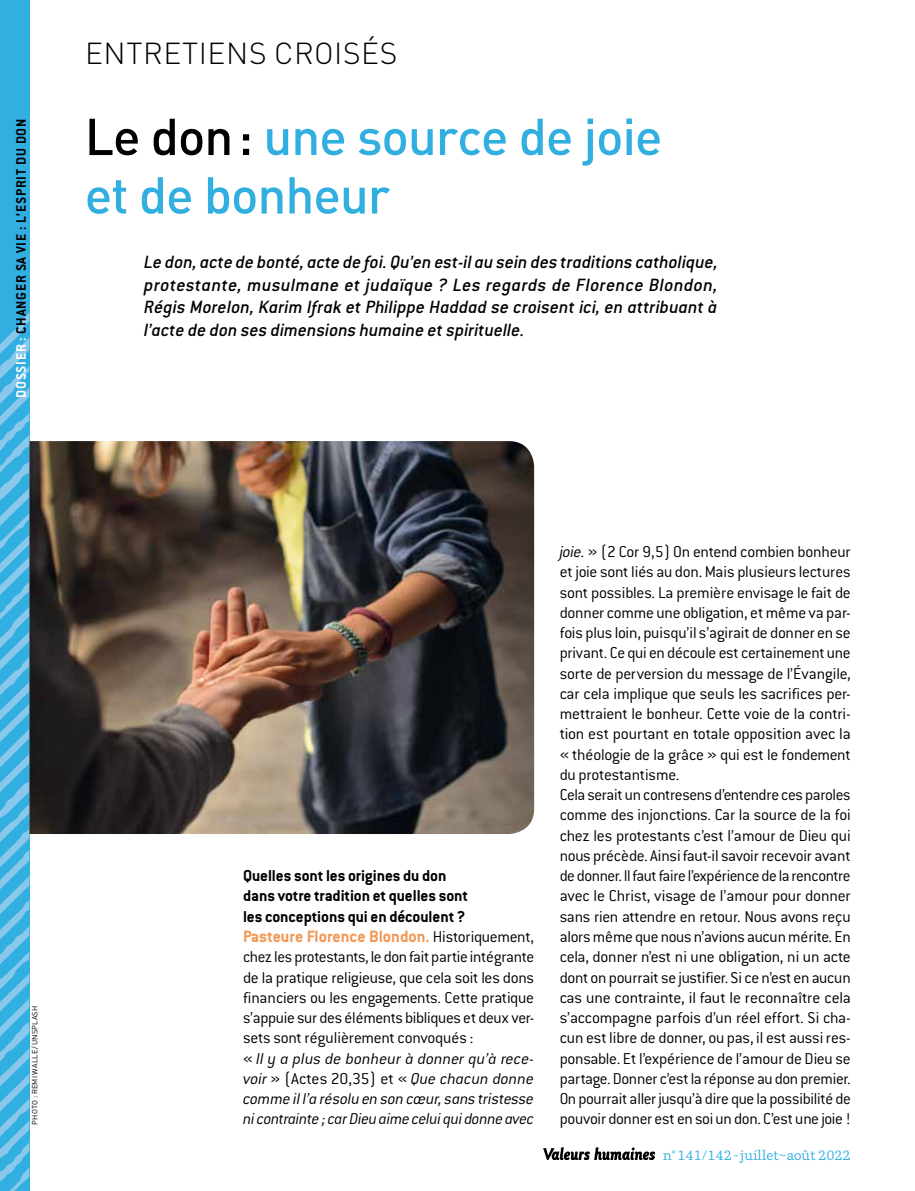
<style>
.page{position:relative;width:915px;height:1191px;background:#fff}
.page>*{position:absolute;margin:0;border:0;box-sizing:border-box;transform-origin:0 0}
.t1{font:500 51px/58.5px "DIN Pro";letter-spacing:-.02em;color:#31afe1}
.t2{font:300 30px "DIN Pro";letter-spacing:.02em;color:#000}
.t3{font:italic 500 19.5px/22.5px "Conduit ITC Std";color:#000;text-align:justify}
.t4{font:700 18px "Conduit ITC Std";color:#f29754}
.t5{font:300 17.25px/20.2px "Conduit ITC Std";letter-spacing:-.015em;color:#000}
.t6{font:700 17.25px/20.2px "Conduit ITC Std";letter-spacing:-.005em;color:#000}
.t7{font:700 15px "Conduit ITC Std";letter-spacing:.05em;color:#000}
.t8{font:13.5px "Parry";color:#31afe1}
.t9{font:7.5px "DIN Pro";letter-spacing:.02em;color:#000}
.s1{color:#fff}
.s2{color:#000}
.s3{font-weight:300;font-size:17.25px;color:#000}
.s4{font-style:italic}
</style>
<div class="page">
<div style="left:0;top:0;width:29px;height:1191px;background:#31afe1"></div>
<img style="left:543px;top:1147px;width:111px;height:12px">
<img style="left:29px;top:441px;width:505px;height:393px">
<svg style="left:0;top:299px;width:29px;height:892px"></svg>
<p class="t7" style="left:12px;top:398px;width:281px;rotate:-90deg"><span class="s1">DOSSIER :</span> CHANGER SA VIE : L’ESPRIT DU DON</p>
<h2 class="t2" style="left:85px;top:30px;width:314px">ENTRETIENS CROISÉS</h2>
<h1 class="t1" style="left:85px;top:102px;width:579px"><span class="s2">Le don:</span> une source de joie et de bonheur</h1>
<p class="t3" style="left:144px;top:250px;width:575px">Le don, acte de bonté, acte de foi. Qu’en est-il au sein des traditions catholique, protestante, musulmane et judaïque ? Les regards de Florence Blondon, Régis Morelon, Karim Ifrak et Philippe Haddad se croisent ici, en attribuant à l’acte de don ses dimensions humaine et spirituelle.</p>
<p class="t9" style="left:29px;top:1124px;width:120px;rotate:-90deg">PHOTO : REMI WALLE/UNSPLASH</p>
<p class="t6" style="left:243px;top:865px;width:226px">Quelles sont les origines du don dans votre tradition et quelles sont les conceptions qui en découlent ?</p>
<p class="t4" style="left:243px;top:925px;width:292px">Pasteure Florence Blondon. <span class="s3">Historiquement,</span></p>
<p class="t5" style="left:243px;top:946px;width:292px">chez les protestants, le don fait partie intégrante de la pratique religieuse, que cela soit les dons financiers ou les engagements. Cette pratique s’appuie sur des éléments bibliques et deux ver&shy;sets sont régulièrement convoqués :<br>« <span class="s4">Il y a plus de bonheur à donner qu’à rece&shy;voir</span> » (Actes 20,35) et « <span class="s4">Que chacun donne comme il l’a résolu en son cœur, sans tristesse ni contrainte ; car Dieu aime celui qui donne avec</span></p>
<p class="t5" style="left:559px;top:541px;width:293px"><span class="s4">joie.</span> » (2 Cor 9,5) On entend combien bonheur et joie sont liés au don. Mais plusieurs lectures sont possibles. La première envisage le fait de donner comme une obligation, et même va par&shy;fois plus loin, puisqu’il s’agirait de donner en se privant. Ce qui en découle est certainement une sorte de perversion du message de l’Évangile, car cela implique que seuls les sacrifices per&shy;mettraient le bonheur. Cette voie de la contri&shy;tion est pourtant en totale opposition avec la « théologie de la grâce » qui est le fondement du protestantisme.<br>Cela serait un contresens d’entendre ces paroles comme des injonctions. Car la source de la foi chez les protestants c’est l’amour de Dieu qui nous précède. Ainsi faut-il savoir recevoir avant de donner. Il faut faire l’expérience de la rencontre avec le Christ, visage de l’amour pour donner sans rien attendre en retour. Nous avons reçu alors même que nous n’avions aucun mérite. En cela, donner n’est ni une obligation, ni un acte dont on pourrait se justifier. Si ce n’est en aucun cas une contrainte, il faut le reconnaître cela s’accompagne parfois d’un réel effort. Si cha&shy;cun est libre de donner, ou pas, il est aussi res&shy;ponsable. Et l’expérience de l’amour de Dieu se partage. Donner c’est la réponse au don premier.<br>On pourrait aller jusqu’à dire que la possibilité de</p>
<p class="t5" style="left:559px;top:1108px;width:292px">pouvoir donner est en soi un don. C’est une joie !</p>
<p class="t8" style="left:662px;top:1146px;width:189px">n° 141/142 - juillet~août 2022</p>
</div>
